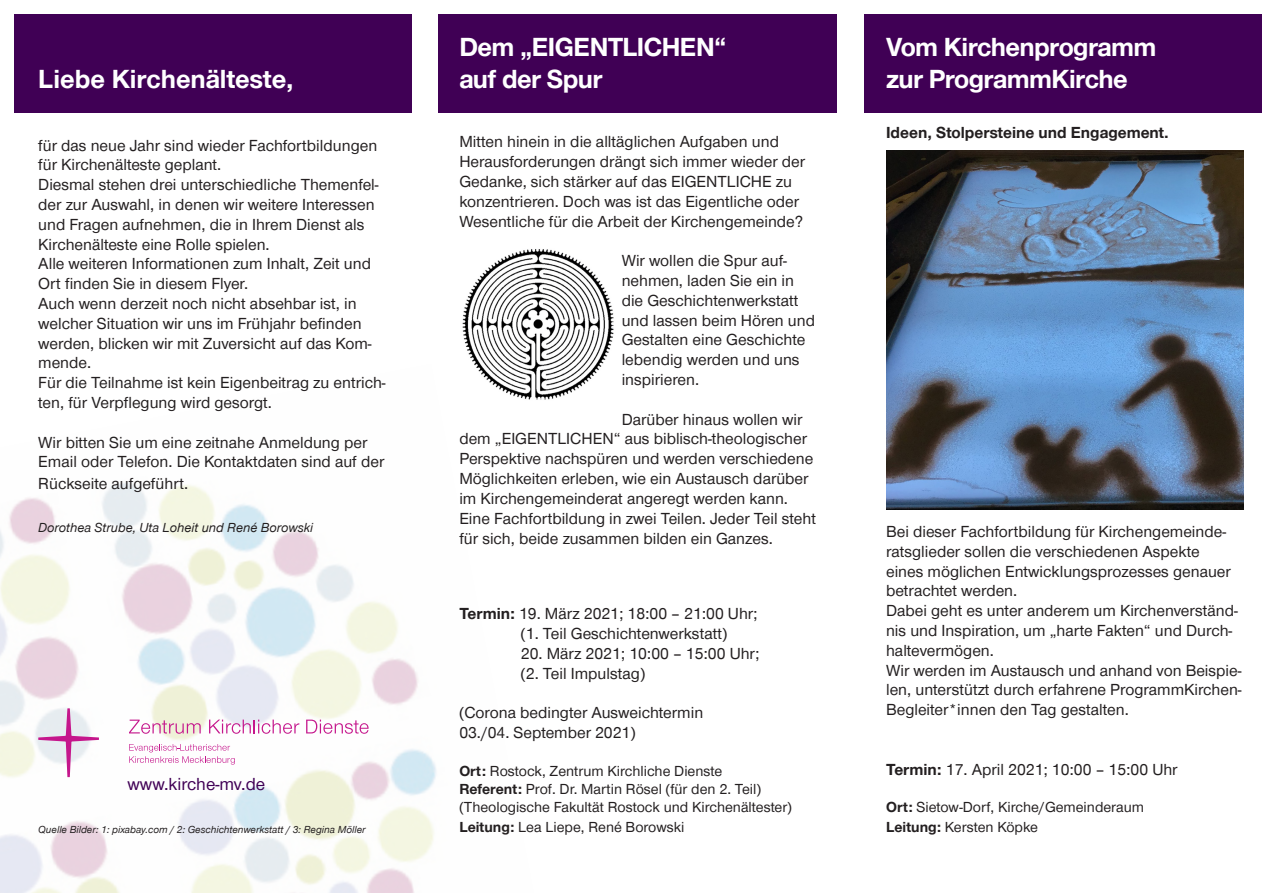
<style>
.page{position:relative;width:1276px;height:893px;background:#fff}
.page>*{position:absolute;margin:0;border:0;box-sizing:border-box;transform-origin:0 0}
.t1{font:700 27px/32.4px "Nordelbica";letter-spacing:-.02em;color:#fff}
.t2{font:700 27px "Nordelbica";color:#fff}
.t3{font:500 18px "Nordelbica";color:#400055}
.t4{font:500 16.5px/19.8px "Nordelbica";color:#231f20}
.t5{font:700 16.5px "Nordelbica";color:#231f20}
.t6{font:500 15px/18px "Nordelbica";color:#231f20}
.t7{font:italic 500 13.5px "Nordelbica";color:#231f20}
.t8{font:italic 500 10.5px "Nordelbica";color:#231f20}
.s1{font-weight:700}
</style>
<div class="page">
<div style="left:14px;top:14px;width:398px;height:98px;background:#400055"></div>
<div style="left:439px;top:14px;width:398px;height:98px;background:#400055"></div>
<div style="left:864px;top:14px;width:398px;height:98px;background:#400055"></div>
<img style="left:0;top:483px;width:436px;height:410px">
<svg style="left:38px;top:708px;width:61px;height:69px"></svg>
<svg style="left:129px;top:720px;width:72px;height:14px"></svg>
<svg style="left:209px;top:720px;width:90px;height:14px"></svg>
<svg style="left:306px;top:720px;width:62px;height:14px"></svg>
<svg style="left:129px;top:744px;width:106px;height:21px"></svg>
<img style="left:462px;top:249px;width:152px;height:151px">
<img style="left:886px;top:151px;width:357px;height:358px">
<h1 class="t2" style="left:38px;top:63px;width:257px">Liebe Kirchenälteste,</h1>
<p class="t4" style="left:38px;top:135px;width:349px">für das neue Jahr sind wieder Fachfortbildungen für Kirchenälteste geplant.<br>Diesmal stehen drei unterschiedliche Themenfel&shy;der zur Auswahl, in denen wir weitere Interessen und Fragen aufnehmen, die in Ihrem Dienst als Kirchenälteste eine Rolle spielen.<br>Alle weiteren Informationen zum Inhalt, Zeit und Ort finden Sie in diesem Flyer.<br>Auch wenn derzeit noch nicht absehbar ist, in welcher Situation wir uns im Frühjahr befinden werden, blicken wir mit Zuversicht auf das Kom&shy;mende.<br>Für die Teilnahme ist kein Eigenbeitrag zu entrich&shy;ten, für Verpflegung wird gesorgt.</p>
<p class="t4" style="left:38px;top:432px;width:347px">Wir bitten Sie um eine zeitnahe Anmeldung per<br>Email oder Telefon. Die Kontaktdaten sind auf der</p>
<p class="t4" style="left:38px;top:474px;width:151px">Rückseite aufgeführt.</p>
<p class="t7" style="left:38px;top:520px;width:276px">Dorothea Strube, Uta Loheit und René Borowski</p>
<p class="t3" style="left:128px;top:774px;width:139px">www.kirche-mv.de</p>
<p class="t8" style="left:38px;top:823px;width:329px">Quelle Bilder: 1: pixabay.com / 2: Geschichtenwerkstatt / 3: Regina Möller</p>
<h1 class="t1" style="left:459px;top:30px;width:269px">Dem „EIGENTLICHEN“ auf der Spur</h1>
<p class="t4" style="left:459px;top:132px;width:347px">Mitten hinein in die alltäglichen Aufgaben und Herausforderungen drängt sich immer wieder der Gedanke, sich stärker auf das EIGENTLICHE zu konzentrieren. Doch was ist das Eigentliche oder Wesentliche für die Arbeit der Kirchengemeinde?</p>
<p class="t4" style="left:621px;top:251px;width:195px">Wir wollen die Spur auf&shy;nehmen, laden Sie ein in die Geschichtenwerkstatt und lassen beim Hören und<br>Gestalten eine Geschichte lebendig werden und uns inspirieren.</p>
<p class="t4" style="left:459px;top:409px;width:358px;text-indent:162px">Darüber hinaus wollen wir dem „EIGENTLICHEN“ aus biblisch-theologischer Perspektive nachspüren und werden verschiedene Möglichkeiten erleben, wie ein Austausch darüber im Kirchengemeinderat angeregt werden kann.<br>Eine Fachfortbildung in zwei Teilen. Jeder Teil steht für sich, beide zusammen bilden ein Ganzes.</p>
<p class="t4" style="left:521px;top:604px;width:238px;text-indent:-61px"><span class="s1">Termin:</span> 19. März 2021; 18:00 – 21:00 Uhr; (1. Teil Geschichtenwerkstatt)</p>
<p class="t4" style="left:521px;top:644px;width:240px">20. März 2021; 10:00 – 15:00 Uhr; (2. Teil Impulstag)</p>
<p class="t4" style="left:459px;top:703px;width:245px">(Corona bedingter Ausweichtermin<br>03./04. September 2021)</p>
<p class="t6" style="left:459px;top:762px;width:334px"><span class="s1">Ort:</span> Rostock, Zentrum Kirchliche Dienste<br><span class="s1">Referent:</span> Prof. Dr. Martin Rösel (für den 2. Teil) (Theologische Fakultät Rostock und Kirchenältester)</p>
<p class="t6" style="left:459px;top:818px;width:227px"><span class="s1">Leitung:</span> Lea Liepe, René Borowski</p>
<h1 class="t1" style="left:886px;top:30px;width:272px">Vom Kirchenprogramm zur ProgrammKirche</h1>
<p class="t5" style="left:886px;top:123px;width:284px">Ideen, Stolpersteine und Engagement.</p>
<p class="t4" style="left:886px;top:521px;width:357px">Bei dieser Fachfortbildung für Kirchengemeinde&shy;ratsglieder sollen die verschiedenen Aspekte<br>eines möglichen Entwicklungsprozesses genauer betrachtet werden.<br>Dabei geht es unter anderem um Kirchenverständ&shy;nis und Inspiration, um „harte Fakten“ und Durch&shy;haltevermögen.<br>Wir werden im Austausch und anhand von Beispie&shy;len, unterstützt durch erfahrene ProgrammKirchen-Begleiter*innen den Tag gestalten.</p>
<p class="t4" style="left:886px;top:759px;width:293px"><span class="s1">Termin:</span> 17. April 2021; 10:00 – 15:00 Uhr</p>
<p class="t6" style="left:886px;top:797px;width:259px;line-height:19.8px"><span class="s1">Ort:</span> Sietow-Dorf, Kirche/Gemeinderaum<br><span class="s1">Leitung:</span> Kersten Köpke</p>
</div>
